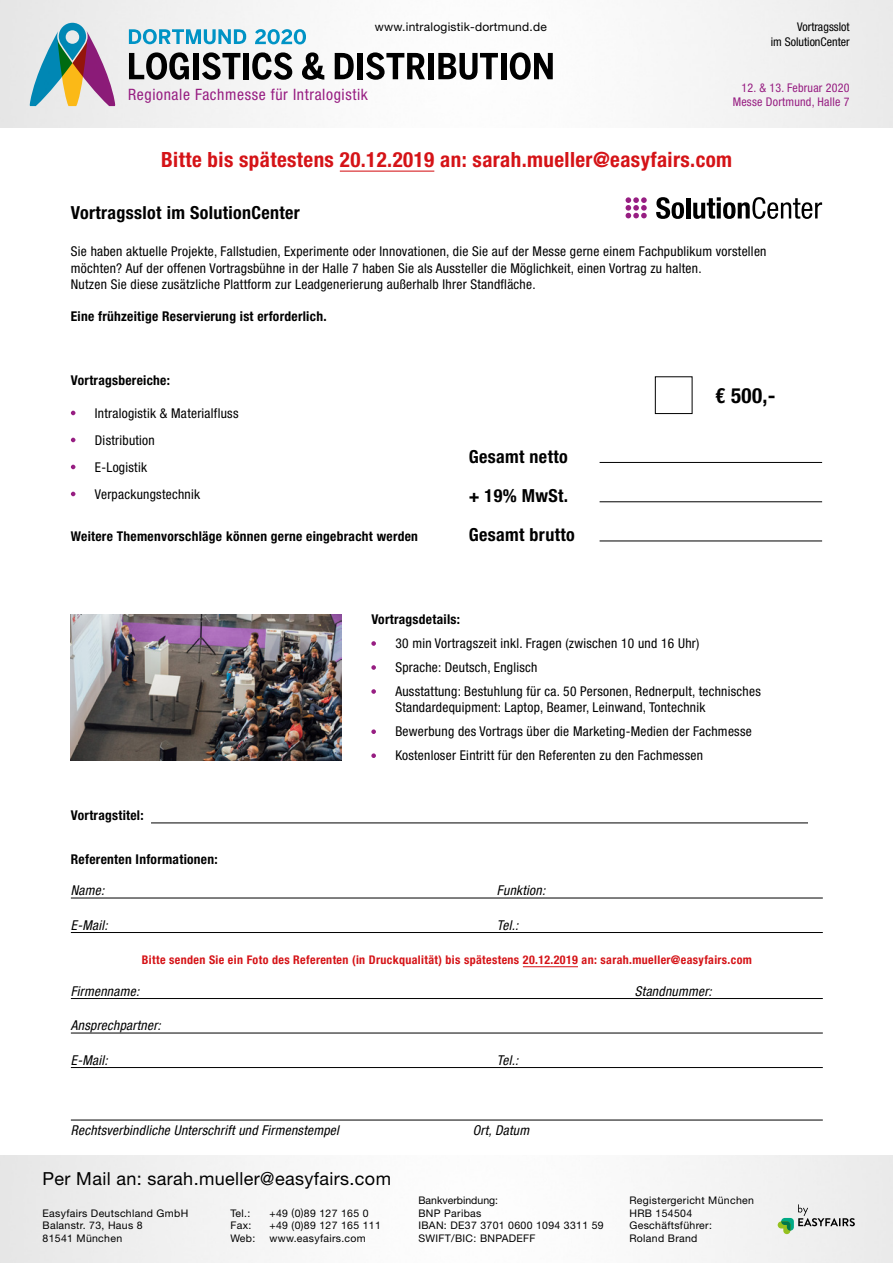
<style>
.page{position:relative;width:893px;height:1263px;background:#fff}
.page>*{position:absolute;margin:0;border:0;box-sizing:border-box;transform-origin:0 0}
.t1{font:700 condensed 21px "Helvetica Neue LT Std";letter-spacing:.02em;color:#d51317}
.t2{font:700 condensed 21px "Helvetica Neue LT Std";color:#000}
.t3{font:700 condensed 18px/39px "Helvetica Neue LT Std";letter-spacing:.02em;color:#000}
.t4{font:18px "Helvetica Neue LT Std";letter-spacing:.02em;color:#000}
.t5{font:condensed 15.75px "Helvetica Neue LT Pro";letter-spacing:.04em;color:#971e82}
.t6{font:condensed 13.5px/24px "Helvetica Neue LT Pro";letter-spacing:.02em;color:#000}
.t7{font:700 condensed 13.5px "Helvetica Neue LT Std";letter-spacing:.02em;color:#000}
.t8{font:italic condensed 13.5px "Helvetica Neue LT Pro";letter-spacing:.02em;color:#000}
.t9{font:700 condensed 12px "Helvetica Neue LT Std";letter-spacing:.03em;color:#d51317}
.t10{font:condensed 12px/14.4px "Helvetica Neue LT Pro";letter-spacing:.02em;color:#971e82;text-align:right}
.t11{font:12px "Helvetica Neue LT Std";letter-spacing:.02em;color:#000}
.t12{font:condensed 12px/14.4px "Helvetica Neue LT Pro";color:#000;text-align:right}
.t13{font:10.5px/12.6px "Helvetica Neue LT Std";letter-spacing:.03em;color:#000}
</style>
<div class="page">
<img style="left:0;top:0;width:893px;height:128px">
<svg style="left:778px;top:1204px;width:77px;height:30px"></svg>
<svg style="left:129px;top:52px;width:60px;height:28px"></svg>
<div style="left:193px;top:53px;width:6px;height:26px;background:#000"></div>
<svg style="left:202px;top:52px;width:38px;height:28px"></svg>
<div style="left:243px;top:53px;width:6px;height:26px;background:#000"></div>
<svg style="left:252px;top:52px;width:40px;height:28px"></svg>
<svg style="left:302px;top:52px;width:22px;height:28px"></svg>
<svg style="left:335px;top:53px;width:19px;height:26px"></svg>
<div style="left:357px;top:53px;width:6px;height:26px;background:#000"></div>
<svg style="left:366px;top:52px;width:59px;height:28px"></svg>
<div style="left:428px;top:53px;width:6px;height:26px;background:#000"></div>
<svg style="left:438px;top:53px;width:60px;height:27px"></svg>
<div style="left:501px;top:53px;width:5px;height:26px;background:#000"></div>
<svg style="left:510px;top:52px;width:43px;height:28px"></svg>
<svg style="left:255px;top:29px;width:51px;height:15px"></svg>
<svg style="left:129px;top:29px;width:117px;height:15px"></svg>
<svg style="left:30px;top:23px;width:85px;height:83px;background:#9ea6ad"></svg>
<hr style="left:340px;top:171px;width:94px;height:1px;background:#d51317">
<svg style="left:71px;top:411px;width:4px;height:4px"></svg>
<svg style="left:71px;top:438px;width:4px;height:4px"></svg>
<svg style="left:71px;top:465px;width:4px;height:4px"></svg>
<svg style="left:71px;top:492px;width:4px;height:4px"></svg>
<hr style="left:151px;top:822px;width:657px;height:1px;background:#000">
<hr style="left:71px;top:898px;width:752px;height:1px;background:#000">
<hr style="left:71px;top:932px;width:752px;height:1px;background:#000">
<hr style="left:523px;top:966px;width:55px;height:1px;background:#d51317">
<hr style="left:71px;top:998px;width:752px;height:1px;background:#000">
<hr style="left:71px;top:1033px;width:752px;height:1px;background:#000">
<hr style="left:71px;top:1067px;width:752px;height:1px;background:#000">
<hr style="left:71px;top:1120px;width:752px;height:1px;background:#000">
<div style="left:655px;top:376px;width:37px;height:38px;border:1px solid #000"></div>
<hr style="left:600px;top:462px;width:222px;height:1px;background:#000">
<hr style="left:600px;top:501px;width:222px;height:1px;background:#000">
<hr style="left:600px;top:541px;width:222px;height:1px;background:#000">
<img style="left:71px;top:614px;width:271px;height:146px">
<svg style="left:371px;top:641px;width:5px;height:5px"></svg>
<svg style="left:371px;top:665px;width:5px;height:5px"></svg>
<svg style="left:371px;top:689px;width:5px;height:5px"></svg>
<svg style="left:371px;top:729px;width:5px;height:5px"></svg>
<svg style="left:371px;top:753px;width:5px;height:5px"></svg>
<svg style="left:626px;top:197px;width:21px;height:21px"></svg>
<svg style="left:656px;top:197px;width:28px;height:22px"></svg>
<hr style="left:686px;top:198px;width:4px;height:20px;background:#000">
<svg style="left:693px;top:197px;width:129px;height:22px"></svg>
<p class="t11" style="left:375px;top:20px;width:174px">www.intralogistik-dortmund.de</p>
<p class="t5" style="left:128px;top:85px;width:241px">Regionale Fachmesse für Intralogistik</p>
<p class="t12" style="left:771px;top:20px;width:80px">Vortragsslot<br>im SolutionCenter</p>
<p class="t10" style="left:733px;top:80px;width:118px">12. &amp; 13. Februar 2020<br>Messe Dortmund, Halle 7</p>
<h1 class="t1" style="left:161px;top:147px;width:572px">Bitte bis spätestens 20.12.2019 an: sarah.mueller@easyfairs.com</h1>
<h2 class="t3" style="left:71px;top:192px;width:231px">Vortragsslot im SolutionCenter</h2>
<p class="t6" style="left:71px;top:243px;width:697px;line-height:16.2px">Sie haben aktuelle Projekte, Fallstudien, Experimente oder Innovationen, die Sie auf der Messe gerne einem Fachpublikum vorstellen möchten? Auf der offenen Vortragsbühne in der Halle 7 haben Sie als Aussteller die Möglichkeit, einen Vortrag zu halten.<br>Nutzen Sie diese zusätzliche Plattform zur Leadgenerierung außerhalb Ihrer Standfläche.</p>
<p class="t7" style="left:71px;top:308px;width:257px">Eine frühzeitige Reservierung ist erforderlich.</p>
<p class="t7" style="left:71px;top:372px;width:101px">Vortragsbereiche:</p>
<p class="t6" style="left:95px;top:399px;width:145px;line-height:27px">Intralogistik &amp; Materialfluss<br>Distribution<br>E-Logistik<br>Verpackungstechnik</p>
<p class="t7" style="left:71px;top:528px;width:349px">Weitere Themenvorschläge können gerne eingebracht werden</p>
<h2 class="t3" style="left:469px;top:437px;width:107px">Gesamt netto + 19% MwSt.<br>Gesamt brutto</h2>
<h1 class="t2" style="left:715px;top:382px;width:62px">€ 500,-</h1>
<p class="t7" style="left:371px;top:611px;width:90px">Vortragsdetails:</p>
<p class="t6" style="left:395px;top:631px;width:367px">30 min Vortragszeit inkl. Fragen (zwischen 10 und 16 Uhr)<br>Sprache: Deutsch, Englisch<br>Ausstattung: Bestuhlung für ca. 50 Personen, Rednerpult, technisches</p>
<p class="t6" style="left:395px;top:695px;width:358px">Standardequipment: Laptop, Beamer, Leinwand, Tontechnik<br>Bewerbung des Vortrags über die Marketing-Medien der Fachmesse<br>Kostenloser Eintritt für den Referenten zu den Fachmessen</p>
<p class="t7" style="left:71px;top:807px;width:74px">Vortragstitel:</p>
<p class="t7" style="left:71px;top:851px;width:148px">Referenten Informationen:</p>
<p class="t8" style="left:71px;top:883px;width:35px">Name:</p>
<p class="t8" style="left:497px;top:883px;width:50px">Funktion:</p>
<p class="t8" style="left:71px;top:917px;width:38px">E-Mail:</p>
<p class="t8" style="left:497px;top:917px;width:23px">Tel.:</p>
<p class="t9" style="left:142px;top:953px;width:612px">Bitte senden Sie ein Foto des Referenten (in Druckqualität) bis spätestens 20.12.2019 an: sarah.mueller@easyfairs.com</p>
<p class="t8" style="left:71px;top:983px;width:70px">Firmenname:</p>
<p class="t8" style="left:635px;top:983px;width:78px">Standnummer:</p>
<p class="t8" style="left:71px;top:1018px;width:92px">Ansprechpartner:</p>
<p class="t8" style="left:71px;top:1052px;width:38px">E-Mail:</p>
<p class="t8" style="left:497px;top:1052px;width:23px">Tel.:</p>
<p class="t8" style="left:71px;top:1123px;width:270px">Rechtsverbindliche Unterschrift und Firmenstempel</p>
<p class="t8" style="left:473px;top:1123px;width:58px">Ort, Datum</p>
<h2 class="t4" style="left:43px;top:1168px;width:350px">Per Mail an: sarah.mueller@easyfairs.com</h2>
<p class="t13" style="left:43px;top:1206px;width:147px">Easyfairs Deutschland GmbH<br>Balanstr. 73, Haus 8<br>81541 München</p>
<p class="t13" style="left:230px;top:1206px;width:21px">Tel.:</p>
<p class="t13" style="left:269px;top:1206px;width:101px">+49 (0)89 127 165 0</p>
<p class="t13" style="left:230px;top:1219px;width:22px">Fax:</p>
<p class="t13" style="left:269px;top:1219px;width:113px">+49 (0)89 127 165 111</p>
<p class="t13" style="left:230px;top:1232px;width:26px">Web:</p>
<p class="t13" style="left:269px;top:1232px;width:98px">www.easyfairs.com</p>
<p class="t13" style="left:418px;top:1194px;width:187px">Bankverbindung:<br>BNP Paribas<br>IBAN: DE37 3701 0600 1094 3311 59<br>SWIFT/BIC: BNPADEFF</p>
<p class="t13" style="left:629px;top:1194px;width:126px">Registergericht München<br>HRB 154504<br>Geschäftsführer:<br>Roland Brand</p>
</div>
